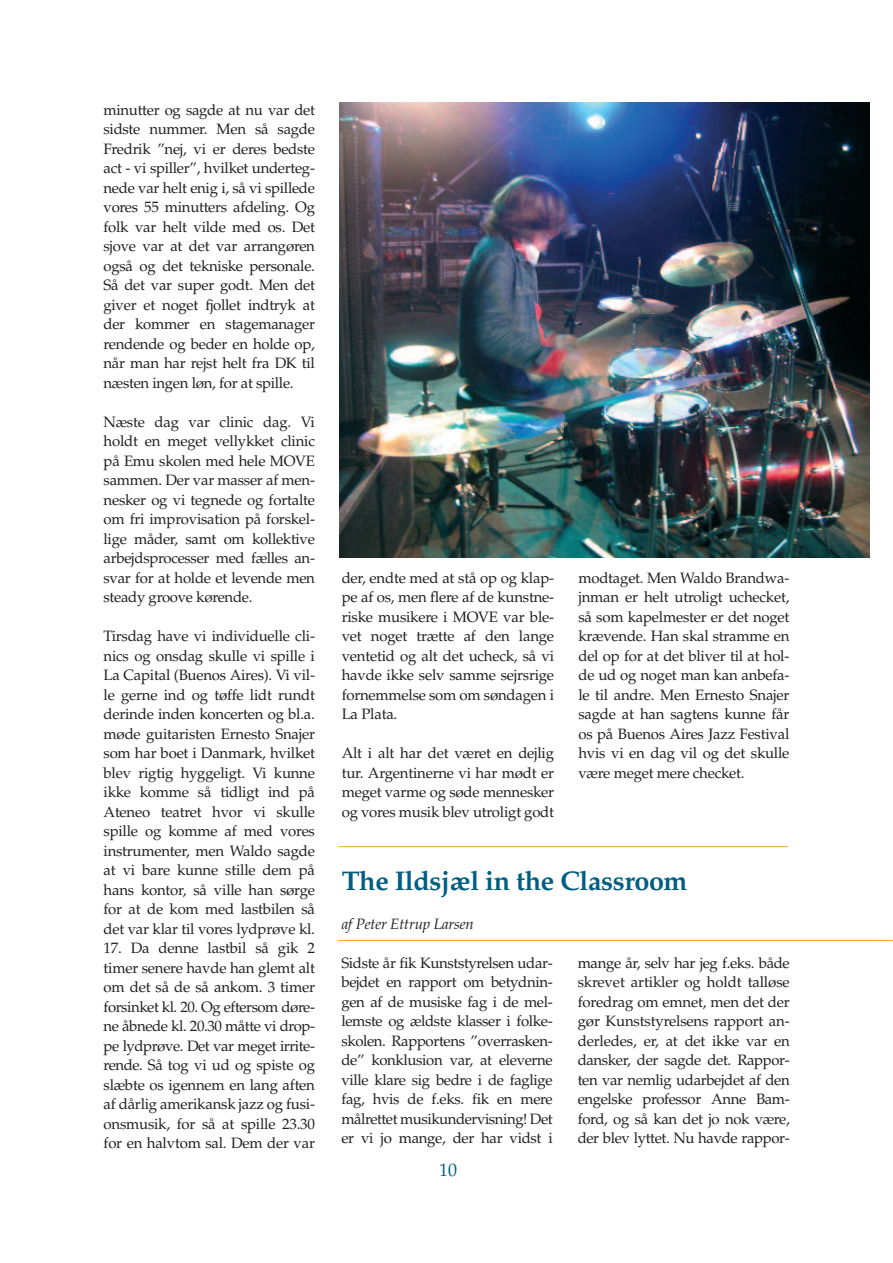
<style>
.page{position:relative;width:893px;height:1263px;background:#fff}
.page>*{position:absolute;margin:0;border:0;box-sizing:border-box;transform-origin:0 0}
.t1{font:700 27px "Palatino";letter-spacing:-.015em;color:#005e82}
.t2{font:18px "Palatino";color:#005e82}
.t3{font:15px/19.5px "Palatino";letter-spacing:-.015em;color:#231f20;text-align:justify}
.t4{font:italic 15px "Palatino";letter-spacing:-.01em;color:#231f20}
</style>
<div class="page">
<hr style="left:338px;top:846px;width:450px;height:1px;background:#faa92a">
<hr style="left:338px;top:940px;width:555px;height:1px;background:#faa92a">
<img style="left:339px;top:102px;width:530px;height:456px">
<p class="t3" style="left:104px;top:101px;width:213px">minutter og sagde at nu var det sidste nummer. Men så sagde Fredrik ”nej, vi er deres bedste act - vi spiller”, hvilket underteg&shy;nede var helt enig i, så vi spillede vores 55 minutters afdeling. Og folk var helt vilde med os. Det sjove var at det var arrangøren også og det tekniske personale.<br>Så det var super godt. Men det giver et noget fjollet indtryk at der kommer en stagemanager rendende og beder en holde op, når man har rejst helt fra DK til næsten ingen løn, for at spille.</p>
<p class="t3" style="left:104px;top:413px;width:213px">Næste dag var clinic dag. Vi holdt en meget vellykket clinic på Emu skolen med hele MOVE sammen. Der var masser af men&shy;nesker og vi tegnede og fortalte om fri improvisation på forskel&shy;lige måder, samt om kollektive arbejdsprocesser med fælles an&shy;svar for at holde et levende men steady groove kørende.</p>
<p class="t3" style="left:104px;top:628px;width:213px">Tirsdag have vi individuelle cli&shy;nics og onsdag skulle vi spille i La Capital (Buenos Aires). Vi vil&shy;le gerne ind og tøffe lidt rundt derinde inden koncerten og bl.a. møde guitaristen Ernesto Snajer som har boet i Danmark, hvilket blev rigtig hyggeligt. Vi kunne ikke komme så tidligt ind på Ateneo teatret hvor vi skulle spille og komme af med vores instrumenter, men Waldo sagde at vi bare kunne stille dem på hans kontor, så ville han sørge for at de kom med lastbilen så det var klar til vores lydprøve kl.</p>
<p class="t3" style="left:104px;top:940px;width:213px">17. Da denne lastbil så gik 2 timer senere havde han glemt alt om det så de så ankom. 3 timer forsinket kl. 20. Og eftersom døre&shy;ne åbnede kl. 20.30 måtte vi drop&shy;pe lydprøve. Det var meget irrite&shy;rende. Så tog vi ud og spiste og slæbte os igennem en lang aften af dårlig amerikansk jazz og fusi&shy;onsmusik, for så at spille 23.30 for en halvtom sal. Dem der var</p>
<p class="t3" style="left:342px;top:570px;width:214px">der, endte med at stå op og klap&shy;pe af os, men flere af de kunstne&shy;riske musikere i MOVE var ble&shy;vet noget trætte af den lange ventetid og alt det ucheck, så vi havde ikke selv samme sejrsrige fornemmelse som om søndagen i La Plata.</p>
<p class="t3" style="left:342px;top:745px;width:214px">Alt i alt har det været en dejlig tur. Argentinerne vi har mødt er meget varme og søde mennesker og vores musik blev utroligt godt</p>
<p class="t3" style="left:578px;top:570px;width:213px">modtaget. Men Waldo Brandwa&shy;jnman er helt utroligt uchecket, så som kapelmester er det noget krævende. Han skal stramme en del op for at det bliver til at hol&shy;de ud og noget man kan anbefa&shy;le til andre. Men Ernesto Snajer sagde at han sagtens kunne får os på Buenos Aires Jazz Festival hvis vi en dag vil og det skulle være meget mere checket.</p>
<h1 class="t1" style="left:342px;top:870px;width:347px">The Ildsjæl in the Classroom</h1>
<p class="t4" style="left:342px;top:918px;width:134px">af Peter Ettrup Larsen</p>
<p class="t3" style="left:341px;top:954px;width:213px">Sidste år fik Kunststyrelsen udar&shy;bejdet en rapport om betydnin&shy;gen af de musiske fag i de mel&shy;lemste og ældste klasser i folke&shy;skolen. Rapportens ”overrasken&shy;de” konklusion var, at eleverne ville klare sig bedre i de faglige fag, hvis de f.eks. fik en mere målrettet musikundervisning! Det er vi jo mange, der har vidst i</p>
<p class="t3" style="left:578px;top:954px;width:214px">mange år, selv har jeg f.eks. både skrevet artikler og holdt talløse foredrag om emnet, men det der gør Kunststyrelsens rapport an&shy;derledes, er, at det ikke var en dansker, der sagde det. Rappor&shy;ten var nemlig udarbejdet af den engelske professor Anne Bam&shy;ford, og så kan det jo nok være, der blev lyttet. Nu havde rappor-</p>
<p class="t2" style="left:439px;top:1162px;width:19px">10</p>
</div>
